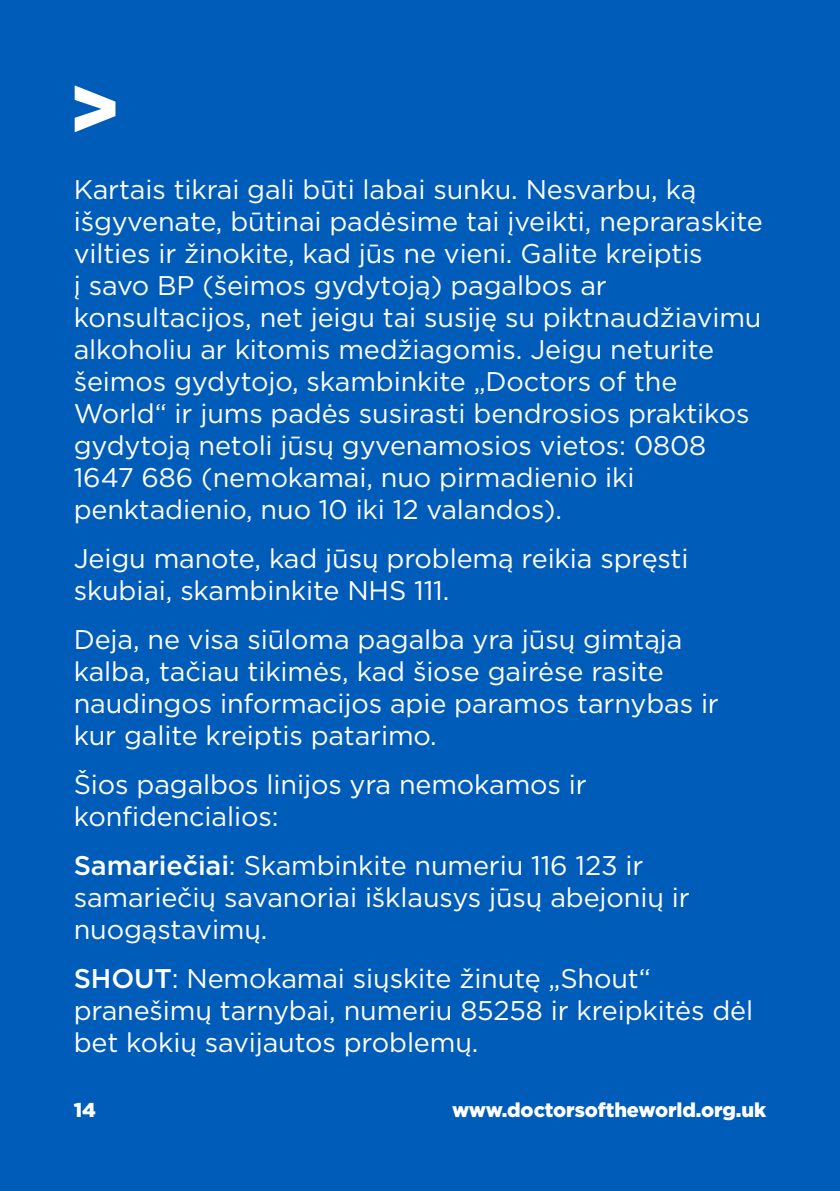
<style>
.page{position:relative;width:840px;height:1191px;background:#fff}
.page>*{position:absolute;margin:0;border:0;box-sizing:border-box;transform-origin:0 0}
.t1{font:900 82px "Gotham";color:#fff}
.t2{font:27px/32px "Gotham";letter-spacing:-.005em;color:#fff}
.t3{font:900 20px "Gotham";letter-spacing:-.005em;color:#fff}
.s1{font-weight:500}
</style>
<div class="page">
<div style="left:0;top:0;width:839px;height:1191px;background:#005cb9"></div>
<h1 class="t1" style="left:68px;top:52px;width:54px">&gt;</h1>
<p class="t2" style="left:74px;top:173px;width:690px">Kartais tikrai gali būti labai sunku. Nesvarbu, ką išgyvenate, būtinai padėsime tai įveikti, nepraraskite vilties ir žinokite, kad jūs ne vieni. Galite kreiptis<br>į savo BP (šeimos gydytoją) pagalbos ar konsultacijos, net jeigu tai susiję su piktnaudžiavimu alkoholiu ar kitomis medžiagomis. Jeigu neturite šeimos gydytojo, skambinkite „Doctors of the World“ ir jums padės susirasti bendrosios praktikos gydytoją netoli jūsų gyvenamosios vietos: 0808<br>1647 686 (nemokamai, nuo pirmadienio iki penktadienio, nuo 10 iki 12 valandos).</p>
<p class="t2" style="left:74px;top:542px;width:616px">Jeigu manote, kad jūsų problemą reikia spręsti skubiai, skambinkite NHS 111.</p>
<p class="t2" style="left:74px;top:623px;width:646px">Deja, ne visa siūloma pagalba yra jūsų gimtąja kalba, tačiau tikimės, kad šiose gairėse rasite naudingos informacijos apie paramos tarnybas ir kur galite kreiptis patarimo.</p>
<p class="t2" style="left:74px;top:768px;width:514px">Šios pagalbos linijos yra nemokamos ir konfidencialios:</p>
<p class="t2" style="left:74px;top:849px;width:617px"><span class="s1">Samariečiai</span>: Skambinkite numeriu 116 123 ir samariečių savanoriai išklausys jūsų abejonių ir nuogąstavimų.</p>
<p class="t2" style="left:74px;top:962px;width:680px"><span class="s1">SHOUT</span>: Nemokamai siųskite žinutę „Shout“ pranešimų tarnybai, numeriu 85258 ir kreipkitės dėl bet kokių savijautos problemų.</p>
<p class="t3" style="left:74px;top:1095px;width:24px">14</p>
<p class="t3" style="left:452px;top:1096px;width:315px">www.doctorsoftheworld.org.uk</p>
</div>
